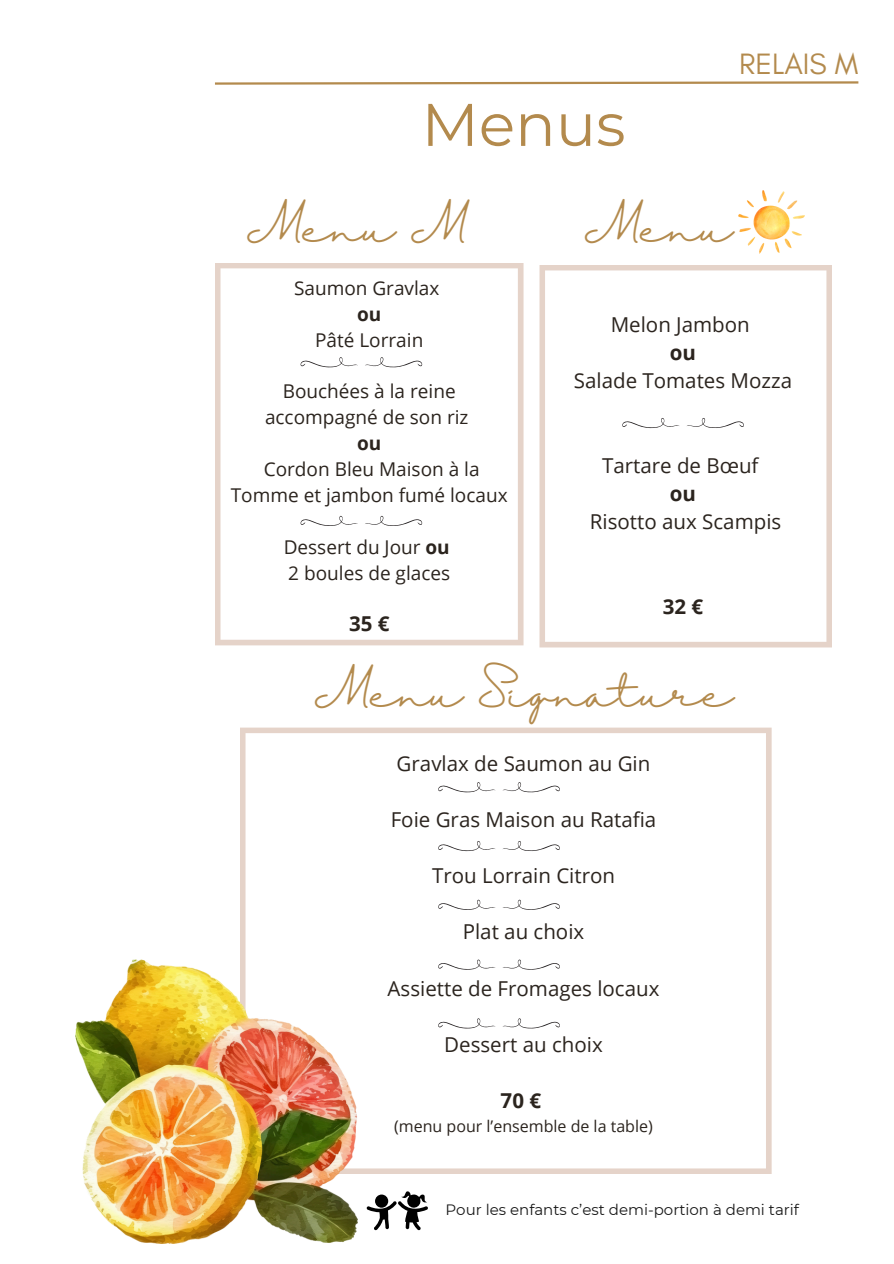
<style>
.page{position:relative;width:894px;height:1264px;background:#fff}
.page>*{position:absolute;margin:0;border:0;box-sizing:border-box;transform-origin:0 0}
.t1{font:60px "Montserrat";color:#b38a4d}
.t2{font:37.5px "Halimun";color:#b38a4d}
.t3{font:30px "Glacial Indifference";color:#b38a4d}
.t4{font:20.55px/28.2px "Open Sans";color:#2b241e;text-align:center}
.t5{font:700 20.55px "Open Sans";color:#2b241e}
.t6{font:19.05px/25.8px "Open Sans";color:#2b241e;text-align:center}
.t7{font:16.05px "Open Sans";color:#2b241e}
.t8{font:15px "Montserrat";color:#191919}
.s1{font-weight:700}
</style>
<div class="page">
<svg style="left:240px;top:727px;width:531px;height:447px"></svg>
<svg style="left:215px;top:263px;width:308px;height:382px"></svg>
<svg style="left:438px;top:782px;width:57px;height:10px"></svg>
<svg style="left:502px;top:782px;width:57px;height:10px"></svg>
<svg style="left:438px;top:841px;width:57px;height:10px"></svg>
<svg style="left:502px;top:841px;width:57px;height:10px"></svg>
<svg style="left:438px;top:1018px;width:57px;height:10px"></svg>
<svg style="left:502px;top:1018px;width:57px;height:10px"></svg>
<svg style="left:438px;top:899px;width:57px;height:10px"></svg>
<svg style="left:502px;top:899px;width:57px;height:10px"></svg>
<svg style="left:438px;top:959px;width:57px;height:10px"></svg>
<svg style="left:502px;top:959px;width:57px;height:10px"></svg>
<svg style="left:215px;top:81px;width:644px;height:4px"></svg>
<img style="left:75px;top:959px;width:282px;height:284px">
<svg style="left:539px;top:265px;width:292px;height:382px"></svg>
<img style="left:738px;top:190px;width:66px;height:63px">
<svg style="left:300px;top:357px;width:58px;height:10px"></svg>
<svg style="left:365px;top:357px;width:57px;height:10px"></svg>
<svg style="left:300px;top:516px;width:58px;height:10px"></svg>
<svg style="left:365px;top:516px;width:57px;height:10px"></svg>
<svg style="left:622px;top:418px;width:57px;height:10px"></svg>
<svg style="left:686px;top:418px;width:57px;height:10px"></svg>
<svg style="left:366px;top:1191px;width:62px;height:39px"></svg>
<h4 class="t1" style="left:421px;top:88px;width:205px">Menus</h4>
<p class="t3" style="left:739px;top:46px;width:121px">RELAIS M</p>
<h5 class="t2" style="left:245px;top:207px;width:223px">Menu M</h5>
<h5 class="t6" style="left:294px;top:274px;width:147px">Saumon Gravlax <span class="s1">ou<br></span>Pâté Lorrain</h5>
<h4 class="t6" style="left:231px;top:378px;width:278px">Bouchées à la reine accompagné de son riz<br><span class="s1">ou<br></span>Cordon Bleu Maison à la<br>Tomme et jambon fumé locaux</h4>
<p class="t6" style="left:283px;top:533px;width:168px;text-align:left">Dessert du Jour <span class="s1">ou<br></span>2 boules de glaces</p>
<p class="t5" style="left:349px;top:609px;width:42px">35 €</p>
<h2 class="t2" style="left:583px;top:207px;width:151px">Menu</h2>
<h5 class="t4" style="left:573px;top:310px;width:220px">Melon Jambon<br><span class="s1">ou<br></span>Salade Tomates Mozza</h5>
<h5 class="t4" style="left:589px;top:451px;width:193px">Tartare de Bœuf<br><span class="s1">ou<br></span>Risotto aux Scampis</h5>
<h5 class="t5" style="left:662px;top:591px;width:42px">32 €</h5>
<h5 class="t2" style="left:313px;top:672px;width:422px">Menu Signature</h5>
<h3 class="t4" style="left:396px;top:748px;width:255px">Gravlax de Saumon au Gin</h3>
<p class="t4" style="left:390px;top:804px;width:267px">Foie Gras Maison au Ratafia</p>
<h1 class="t4" style="left:432px;top:861px;width:184px">Trou Lorrain Citron</h1>
<p class="t4" style="left:462px;top:917px;width:123px">Plat au choix</p>
<h2 class="t4" style="left:387px;top:973px;width:273px">Assiette de Fromages locaux</h2>
<h2 class="t4" style="left:444px;top:1029px;width:160px">Dessert au choix</h2>
<h5 class="t5" style="left:500px;top:1086px;width:42px">70 €</h5>
<h5 class="t7" style="left:394px;top:1114px;width:260px">(menu pour l’ensemble de la table)</h5>
<h5 class="t8" style="left:445px;top:1200px;width:355px">Pour les enfants c’est demi-portion à demi tarif</h5>
</div>
